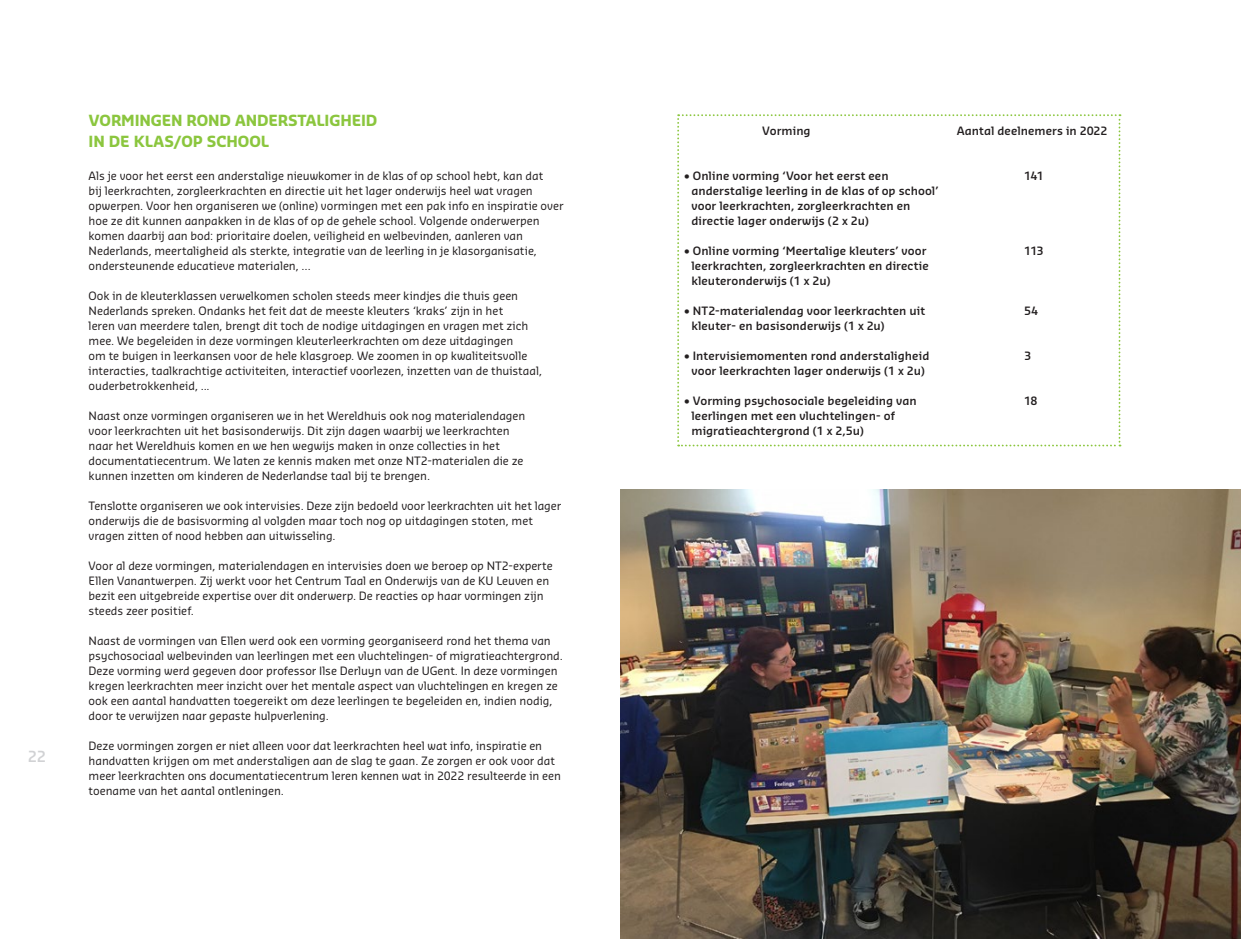
<style>
.page{position:relative;width:1241px;height:939px;background:#fff}
.page>*{position:absolute;margin:0;border:0;box-sizing:border-box;transform-origin:0 0}
.ondertitel_Anna{font:700 15px/21.2px "Sansa Pro";letter-spacing:-.01em;color:#8bc63e}
.t1{font:600 15px "Sansa Pro";color:#d1d2d4}
.body{font:11.25px/15px "Sansa Pro";letter-spacing:-.005em;color:#231f20}
.body-2{font:600 11.25px/15px "Sansa Pro";letter-spacing:.005em;color:#231f20}
</style>
<div class="page">
<img style="left:620px;top:490px;width:620px;height:449px">
<svg style="left:677px;top:114px;width:443px;height:332px"></svg>
<h1 class="t1" style="left:28px;top:747px;width:20px">22</h1>
<p class="ondertitel_Anna" style="left:89px;top:109px;width:290px">VORMINGEN ROND ANDERSTALIGHEID<br>IN DE KLAS/OP SCHOOL</p>
<p class="body" style="left:89px;top:168px;width:476px">Als je voor het eerst een anderstalige nieuwkomer in de klas of op school hebt, kan dat<br>bij leerkrachten, zorgleerkrachten en directie uit het lager onderwijs heel wat vragen opwerpen. Voor hen organiseren we (online) vormingen met een pak info en inspiratie over hoe ze dit kunnen aanpakken in de klas of op de gehele school. Volgende onderwerpen komen daarbij aan bod: prioritaire doelen, veiligheid en welbevinden, aanleren van Nederlands, meertaligheid als sterkte, integratie van de leerling in je klasorganisatie, ondersteunende educatieve materialen, …</p>
<p class="body" style="left:89px;top:288px;width:455px">Ook in de kleuterklassen verwelkomen scholen steeds meer kindjes die thuis geen Nederlands spreken. Ondanks het feit dat de meeste kleuters ‘kraks’ zijn in het<br>leren van meerdere talen, brengt dit toch de nodige uitdagingen en vragen met zich mee. We begeleiden in deze vormingen kleuterleerkrachten om deze uitdagingen<br>om te buigen in leerkansen voor de hele klasgroep. We zoomen in op kwaliteitsvolle interacties, taalkrachtige activiteiten, interactief voorlezen, inzetten van de thuistaal, ouderbetrokkenheid, ...</p>
<p class="body" style="left:89px;top:408px;width:438px">Naast onze vormingen organiseren we in het Wereldhuis ook nog materialendagen voor leerkrachten uit het basisonderwijs. Dit zijn dagen waarbij we leerkrachten naar het Wereldhuis komen en we hen wegwijs maken in onze collecties in het documentatiecentrum. We laten ze kennis maken met onze NT2-materialen die ze kunnen inzetten om kinderen de Nederlandse taal bij te brengen.</p>
<p class="body" style="left:89px;top:498px;width:474px">Tenslotte organiseren we ook intervisies. Deze zijn bedoeld voor leerkrachten uit het lager onderwijs die de basisvorming al volgden maar toch nog op uitdagingen stoten, met vragen zitten of nood hebben aan uitwisseling.</p>
<p class="body" style="left:89px;top:558px;width:465px">Voor al deze vormingen, materialendagen en intervisies doen we beroep op NT2-experte Ellen Vanantwerpen. Zij werkt voor het Centrum Taal en Onderwijs van de KU Leuven en bezit een uitgebreide expertise over dit onderwerp. De reacties op haar vormingen zijn steeds zeer positief.</p>
<p class="body" style="left:89px;top:633px;width:475px">Naast de vormingen van Ellen werd ook een vorming georganiseerd rond het thema van psychosociaal welbevinden van leerlingen met een vluchtelingen- of migratieachtergrond.<br>Deze vorming werd gegeven door professor Ilse Derluyn van de UGent. In deze vormingen kregen leerkrachten meer inzicht over het mentale aspect van vluchtelingen en kregen ze ook een aantal handvatten toegereikt om deze leerlingen te begeleiden en, indien nodig, door te verwijzen naar gepaste hulpverlening.</p>
<p class="body" style="left:89px;top:738px;width:473px">Deze vormingen zorgen er niet alleen voor dat leerkrachten heel wat info, inspiratie en handvatten krijgen om met anderstaligen aan de slag te gaan. Ze zorgen er ook voor dat meer leerkrachten ons documentatiecentrum leren kennen wat in 2022 resulteerde in een toename van het aantal ontleningen.</p>
<p class="body-2" style="left:762px;top:123px;width:50px">Vorming</p>
<p class="body-2" style="left:956px;top:123px;width:152px">Aantal deelnemers in 2022</p>
<p class="body-2" style="left:691px;top:168px;width:249px;text-indent:-7px">• Online vorming ‘Voor het eerst een anderstalige leerling in de klas of op school’ voor leerkrachten, zorgleerkrachten en directie lager onderwijs (2 x 2u)</p>
<p class="body-2" style="left:1024px;top:168px;width:21px">141</p>
<p class="body-2" style="left:691px;top:243px;width:239px;text-indent:-7px">• Online vorming ‘Meertalige kleuters’ voor leerkrachten, zorgleerkrachten en directie kleuteronderwijs (1 x 2u)</p>
<p class="body-2" style="left:1024px;top:243px;width:21px">113</p>
<p class="body-2" style="left:691px;top:303px;width:235px;text-indent:-7px">• NT2-materialendag voor leerkrachten uit kleuter- en basisonderwijs (1 x 2u)</p>
<p class="body-2" style="left:1024px;top:303px;width:16px">54</p>
<p class="body-2" style="left:684px;top:348px;width:246px;text-align:center">• Intervisiemomenten rond anderstaligheid voor leerkrachten lager onderwijs (1 x 2u)</p>
<p class="body-2" style="left:1024px;top:348px;width:9px">3</p>
<p class="body-2" style="left:691px;top:393px;width:227px;text-indent:-7px">• Vorming psychosociale begeleiding van leerlingen met een vluchtelingen- of migratieachtergrond (1 x 2,5u)</p>
<p class="body-2" style="left:1024px;top:393px;width:15px">18</p>
</div>
